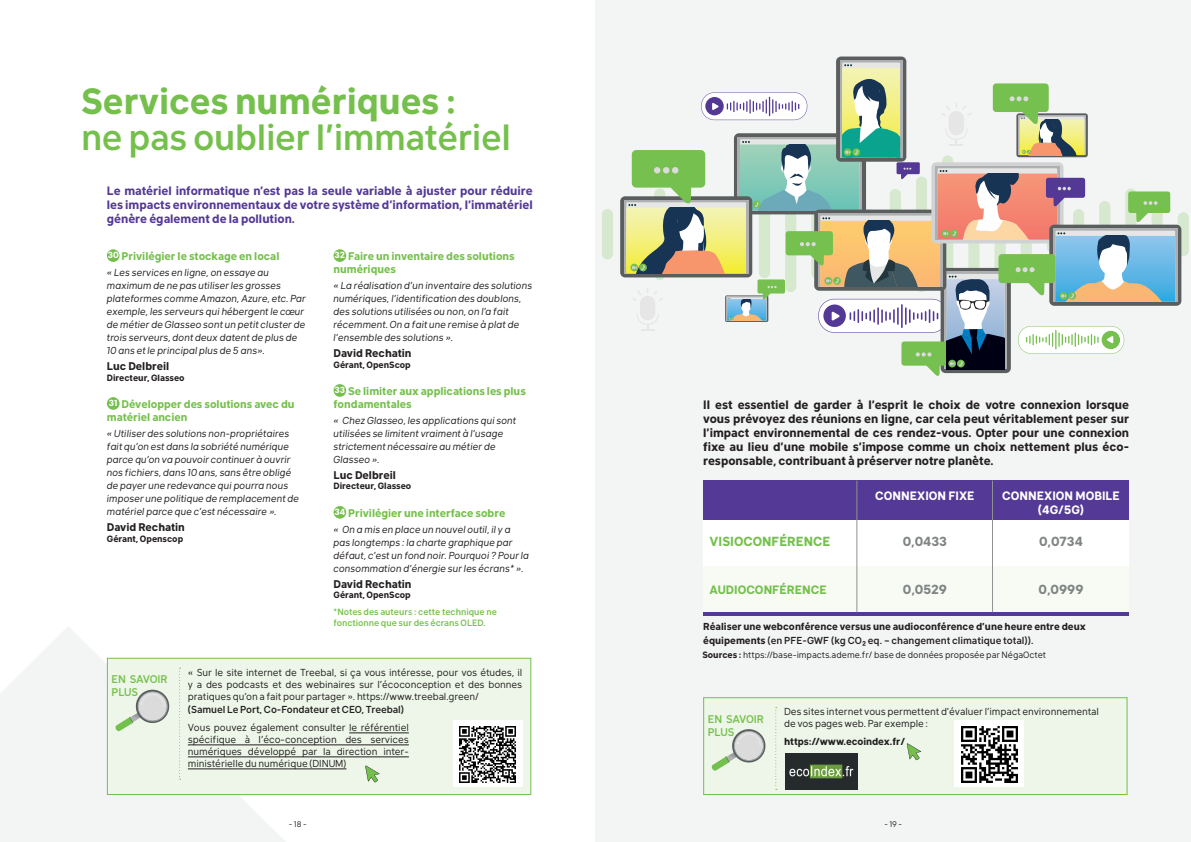
<style>
.page{position:relative;width:1191px;height:842px;background:#fff}
.page>*{position:absolute;margin:0;border:0;box-sizing:border-box;transform-origin:0 0}
.t1{font:500 36px "Klima";letter-spacing:-.01em;color:#75c04c}
.t2{font:700 36px "Klima";color:#75c04c}
.t3{font:700 13px "Klima";color:#818485}
.t4{font:700 13px "Klima";color:#75c04c}
.t5{font:700 12px/14px "Klima";color:#231f20;text-align:justify}
.t6{font:700 12px/14px "Klima";color:#543996;text-align:justify}
.t7{font:700 12px/14px "Klima";color:#fff;text-align:center}
.t8{font:700 12px "Klima";color:#75c04c}
.t9{font:700 11px/13px "Klima";color:#75c04c}
.t10{font:700 11px "Klima";color:#231f20}
.t11{font:500 11px/13.2px "Klima";letter-spacing:-.005em;color:#75c04c}
.t12{font:italic 10px/13px "Klima";color:#231f20}
.t13{font:10px/12px "Klima";letter-spacing:-.005em;color:#231f20;text-align:justify}
.t14{font:700 10px/14px "Klima";color:#231f20}
.t15{font:500 10px "Klima";letter-spacing:-.005em;color:#231f20}
.t16{font:700 9px "Klima";color:#231f20}
.t17{font:9px "Klima";color:#231f20}
.t18{font:500 9px/11px "Klima";color:#75c04c}
.t19{font:8px "Klima";color:#231f20}
.s1{font-size:8.8px;color:#fff}
.s2{font-weight:500}
.s3{font-weight:700}
</style>
<div class="page">
<svg style="left:0;top:627px;width:286px;height:215px;fill:#f3f4f4"></svg>
<div style="left:595px;top:0;width:596px;height:842px;background:#f3f4f4"></div>
<div style="left:107px;top:249px;width:13px;height:13px;background:#75c04c;border-radius:50%"></div>
<div style="left:107px;top:397px;width:13px;height:13px;background:#75c04c;border-radius:50%"></div>
<div style="left:333px;top:249px;width:13px;height:13px;background:#75c04c;border-radius:50%"></div>
<div style="left:333px;top:384px;width:13px;height:13px;background:#75c04c;border-radius:50%"></div>
<div style="left:333px;top:506px;width:13px;height:13px;background:#75c04c;border-radius:50%"></div>
<div style="left:107px;top:658px;width:424px;height:137px;background:#edf6e8"></div>
<div style="left:703px;top:698px;width:424px;height:97px;background:#edf6e8"></div>
<div style="left:107px;top:658px;width:424px;height:137px;border:1px solid #75c04c"></div>
<div style="left:703px;top:697px;width:424px;height:98px;border:1px solid #75c04c"></div>
<hr style="left:349px;top:732px;width:60px;height:1px;background:#231f20">
<hr style="left:188px;top:744px;width:221px;height:1px;background:#231f20">
<hr style="left:188px;top:756px;width:221px;height:1px;background:#231f20">
<hr style="left:188px;top:768px;width:158px;height:1px;background:#231f20">
<svg style="left:115px;top:689px;width:55px;height:42px"></svg>
<svg style="left:711px;top:729px;width:55px;height:42px"></svg>
<svg style="left:179px;top:668px;width:1px;height:112px"></svg>
<svg style="left:775px;top:707px;width:2px;height:83px"></svg>
<svg style="left:1177px;top:212px;width:11px;height:44px"></svg>
<div style="left:602px;top:209px;width:11px;height:50px;background:#d6e8ce;border-radius:6px"></div>
<svg style="left:620px;top:196px;width:132px;height:81px"></svg>
<div style="left:836px;top:57px;width:70px;height:105px;background:#5a5e5f;border-radius:5px"></div>
<div style="left:839px;top:60px;width:63px;height:98px;background:#adafb0"></div>
<div style="left:842px;top:62px;width:58px;height:96px;background:#e5e6e5"></div>
<div style="left:842px;top:68px;width:58px;height:90px;background:#f3f3b1"></div>
<svg style="left:844px;top:64px;width:8px;height:2px"></svg>
<svg style="left:1049px;top:225px;width:132px;height:81px"></svg>
<div style="left:1055px;top:236px;width:120px;height:66px;background:linear-gradient(to bottom,#93c6ec,#31aae1)"></div>
<svg style="left:628px;top:75px;width:542px;height:301px"></svg>
<div style="left:703px;top:481px;width:426px;height:131px;background:#fff"></div>
<div style="left:703px;top:566px;width:426px;height:46px;background:#f7fbf4"></div>
<div style="left:703px;top:481px;width:426px;height:39px;background:#543996"></div>
<hr style="left:703px;top:612px;width:426px;height:4px;background:#543996">
<hr style="left:856px;top:481px;width:1px;height:131px;background:#8f9193">
<hr style="left:992px;top:481px;width:1px;height:131px;background:#8f9193">
<img style="left:785px;top:754px;width:72px;height:36px">
<div style="left:954px;top:721px;width:70px;height:66px;background:#fff"></div>
<div style="left:453px;top:721px;width:69px;height:66px;background:#fff"></div>
<img style="left:961px;top:726px;width:56px;height:56px">
<img style="left:459px;top:726px;width:56px;height:56px">
<svg style="left:906px;top:743px;width:15px;height:17px"></svg>
<svg style="left:365px;top:765px;width:14px;height:17px"></svg>
<h1 class="t2" style="left:81px;top:70px;width:377px">Services numériques :</h1>
<h1 class="t1" style="left:81px;top:106px;width:431px">ne pas oublier l’immatériel</h1>
<p class="t6" style="left:107px;top:183px;width:427px">Le matériel informatique n’est pas la seule variable à ajuster pour réduire les impacts environnementaux de votre système d’information, l’immatériel génère également de la pollution.</p>
<p class="t9" style="left:108px;top:248px;width:173px"><span class="s1">30</span> Privilégier le stockage en local</p>
<p class="t12" style="left:107px;top:265px;width:200px">« Les services en ligne, on essaye au maximum de ne pas utiliser les grosses plateformes comme Amazon, Azure, etc. Par exemple, les serveurs qui hébergent le cœur de métier de Glasseo sont un petit cluster de trois serveurs, dont deux datent de plus de 10 ans et le principal plus de 5 ans».</p>
<p class="t10" style="left:107px;top:356px;width:64px">Luc Delbreil</p>
<p class="t16" style="left:107px;top:370px;width:79px">Directeur, Glasseo</p>
<p class="t9" style="left:107px;top:396px;width:189px"><span class="s1">31</span> Développer des solutions avec du matériel ancien</p>
<p class="t12" style="left:107px;top:425px;width:194px">« Utiliser des solutions non-propriétaires fait qu’on est dans la sobriété numérique parce qu’on va pouvoir continuer à ouvrir nos fichiers, dans 10 ans, sans être obligé de payer une redevance qui pourra nous imposer une politique de remplacement de matériel parce que c’est nécessaire ».</p>
<p class="t10" style="left:107px;top:517px;width:79px">David Rechatin</p>
<p class="t16" style="left:107px;top:530px;width:78px">Gérant, Openscop</p>
<p class="t9" style="left:333px;top:248px;width:183px"><span class="s1">32</span> Faire un inventaire des solutions numériques</p>
<p class="t12" style="left:333px;top:278px;width:200px">« La réalisation d’un inventaire des solutions numériques, l’identification des doublons, des solutions utilisées ou non, on l’a fait récemment. On a fait une remise à plat de l’ensemble des solutions ».</p>
<p class="t10" style="left:333px;top:343px;width:79px">David Rechatin</p>
<p class="t16" style="left:333px;top:357px;width:79px">Gérant, OpenScop</p>
<p class="t9" style="left:333px;top:383px;width:194px"><span class="s1">33</span> Se limiter aux applications les plus fondamentales</p>
<p class="t12" style="left:333px;top:412px;width:184px">« Chez Glasseo, les applications qui sont utilisées se limitent vraiment à l’usage strictement nécessaire au métier de<br>Glasseo ».</p>
<p class="t10" style="left:333px;top:465px;width:64px">Luc Delbreil</p>
<p class="t16" style="left:333px;top:478px;width:79px">Directeur, Glasseo</p>
<p class="t9" style="left:334px;top:505px;width:172px"><span class="s1">34</span> Privilégier une interface sobre</p>
<p class="t12" style="left:333px;top:521px;width:197px">« On a mis en place un nouvel outil, il y a pas longtemps : la charte graphique par défaut, c’est un fond noir. Pourquoi ? Pour la consommation d’énergie sur les écrans* ».</p>
<p class="t10" style="left:333px;top:574px;width:79px">David Rechatin</p>
<p class="t16" style="left:333px;top:587px;width:79px">Gérant, OpenScop</p>
<p class="t18" style="left:333px;top:605px;width:165px">*Notes des auteurs : cette technique ne fonctionne que sur des écrans OLED.</p>
<p class="t11" style="left:111px;top:671px;width:58px">EN SAVOIR<br>PLUS</p>
<p class="t13" style="left:188px;top:665px;width:336px">« Sur le site internet de Treebal, si ça vous intéresse, pour vos études, il y a des podcasts et des webinaires sur l’écoconception et des bonnes pratiques qu’on a fait pour partager ». https://www.treebal.green/</p>
<p class="t15" style="left:188px;top:701px;width:218px">(Samuel Le Port, Co-Fondateur et CEO, Treebal)</p>
<p class="t13" style="left:188px;top:720px;width:222px">Vous pouvez également consulter le référentiel spécifique à l’éco-conception des services numériques développé par la direction inter&shy;ministérielle du numérique (DINUM)</p>
<p class="t5" style="left:703px;top:396px;width:427px">Il est essentiel de garder à l’esprit le choix de votre connexion lorsque vous prévoyez des réunions en ligne, car cela peut véritablement peser sur l’impact environnemental de ces rendez-vous. Opter pour une connexion fixe au lieu d’une mobile s’impose comme un choix nettement plus éco&shy;responsable, contribuant à préserver notre planète.</p>
<p class="t7" style="left:875px;top:488px;width:101px">CONNEXION FIXE</p>
<h2 class="t4" style="left:709px;top:530px;width:122px">VISIOCONFÉRENCE</h2>
<h2 class="t3" style="left:902px;top:530px;width:46px">0,0433</h2>
<p class="t7" style="left:1002px;top:488px;width:119px">CONNEXION MOBILE (4G/5G)</p>
<h2 class="t3" style="left:1039px;top:530px;width:45px">0,0734</h2>
<p class="t8" style="left:709px;top:579px;width:118px">AUDIOCONFÉRENCE</p>
<h2 class="t3" style="left:903px;top:578px;width:46px">0,0529</h2>
<h2 class="t3" style="left:1038px;top:578px;width:46px">0,0999</h2>
<p class="t14" style="left:703px;top:619px;width:384px">Réaliser une webconférence versus une audioconférence d’une heure entre deux équipements <span class="s2">(en PFE-GWF (kg CO2 eq. – changement climatique total)).</span></p>
<p class="t17" style="left:702px;top:648px;width:345px"><span class="s3">Sources :</span> https://base-impacts.ademe.fr/ base de données proposée par NégaOctet</p>
<p class="t11" style="left:708px;top:711px;width:58px">EN SAVOIR<br>PLUS</p>
<p class="t13" style="left:784px;top:705px;width:316px">Des sites internet vous permettent d’évaluer l’impact environnemental de vos pages web. Par exemple :</p>
<p class="t14" style="left:784px;top:733px;width:123px">https://www.ecoindex.fr/</p>
<p class="t19" style="left:289px;top:817px;width:19px">- 18 -</p>
<p class="t19" style="left:884px;top:817px;width:19px">- 19 -</p>
</div>
